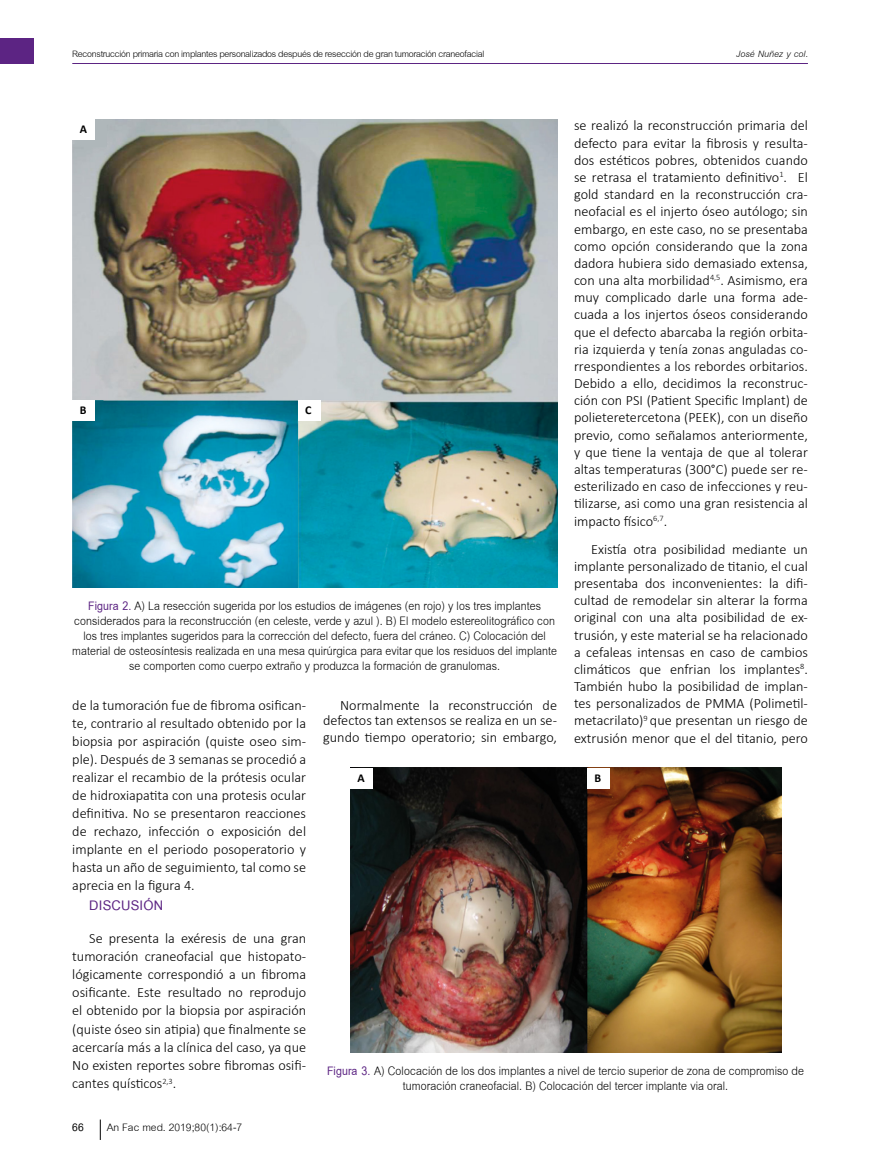
<style>
.page{position:relative;width:893px;height:1174px;background:#fff}
.page>*{position:absolute;margin:0;border:0;box-sizing:border-box;transform-origin:0 0}
.t1{font:700 20.25px "Cordia UPC";letter-spacing:.01em;color:#5c2483}
.t2{font:18px/15px "Cordia UPC";letter-spacing:.005em;color:#000;text-align:center;scale:.9 1}
.t3{font:15.75px "Cordia UPC";color:#000}
.t4{font:700 15.75px "Cordia UPC";color:#000}
.t5{font:300 14.25px/17.1px "Calibri";color:#000;text-align:justify}
.t6{font:13.5px "Cordia UPC";letter-spacing:-.02em;color:#000}
.t7{font:italic 13.5px "Cordia UPC";color:#000}
.t8{font:700 12px "Calibri";color:#000}
.s1{font-weight:700;color:#5c2483}
</style>
<div class="page">
<div style="left:0;top:38px;width:34px;height:26px;background:#5c2483"></div>
<hr style="left:72px;top:63px;width:736px;height:1px;background:#5c2483">
<svg style="left:100px;top:1119px;width:1px;height:21px"></svg>
<img style="left:72px;top:120px;width:485px;height:467px">
<div style="left:72px;top:119px;width:23px;height:20px;background:#fff"></div>
<div style="left:72px;top:400px;width:23px;height:20px;background:#fff"></div>
<div style="left:298px;top:400px;width:23px;height:20px;background:#fff"></div>
<img style="left:350px;top:768px;width:431px;height:284px">
<div style="left:350px;top:768px;width:23px;height:20px;background:#fff"></div>
<div style="left:587px;top:768px;width:23px;height:20px;background:#fff"></div>
<p class="t6" style="left:72px;top:45px;width:414px">Reconstrucción primaria con implantes personalizados después de resección de gran tumoración craneofacial</p>
<p class="t7" style="left:736px;top:45px;width:73px">José Nuñez y col.</p>
<p class="t5" style="left:574px;top:117px;width:235px">se realizó la reconstrucción primaria del defecto para evitar la fibrosis y resulta&shy;dos estéticos pobres, obtenidos cuando se retrasa el tratamiento definitivo<sup>1</sup>. El gold standard en la reconstrucción cra&shy;neofacial es el injerto óseo autólogo; sin embargo, en este caso, no se presentaba como opción considerando que la zona dadora hubiera sido demasiado extensa, con una alta morbilidad<sup>4,5</sup>. Asimismo, era muy complicado darle una forma ade&shy;cuada a los injertos óseos considerando que el defecto abarcaba la región orbita&shy;ria izquierda y tenía zonas anguladas co&shy;rrespondientes a los rebordes orbitarios.<br>Debido a ello, decidimos la reconstruc&shy;ción con PSI (Patient Specific Implant) de polieteretercetona (PEEK), con un diseño previo, como señalamos anteriormente, y que tiene la ventaja de que al tolerar altas temperaturas (300°C) puede ser re&shy;esterilizado en caso de infecciones y reu&shy;tilizarse, asi como una gran resistencia al impacto físico<sup>6,7</sup>.</p>
<p class="t5" style="left:574px;top:540px;width:235px;text-indent:17px">Existía otra posibilidad mediante un implante personalizado de titanio, el cual presentaba dos inconvenientes: la difi&shy;cultad de remodelar sin alterar la forma original con una alta posibilidad de ex&shy;trusión, y este material se ha relacionado a cefaleas intensas en caso de cambios climáticos que enfrian los implantes<sup>8</sup>.<br>También hubo la posibilidad de implan&shy;tes personalizados de PMMA (Polimetil&shy;metacrilato)<sup>9</sup> que presentan un riesgo de extrusión menor que el del titanio, pero</p>
<p class="t8" style="left:80px;top:121px;width:9px">A</p>
<p class="t8" style="left:80px;top:402px;width:8px">B</p>
<p class="t8" style="left:305px;top:402px;width:8px">C</p>
<p class="t2" style="left:72px;top:598px;width:540px"><span class="s1">Figura 2.</span> A) La resección sugerida por los estudios de imágenes (en rojo) y los tres implantes considerados para la reconstrucción (en celeste, verde y azul ). B) El modelo estereolitográfico con los tres implantes sugeridos para la corrección del defecto, fuera del cráneo. C) Colocación del material de osteosíntesis realizada en una mesa quirúrgica para evitar que los residuos del implante se comporten como cuerpo extraño y produzca la formación de granulomas.</p>
<p class="t5" style="left:72px;top:696px;width:235px;line-height:18px">de la tumoración fue de fibroma osifican&shy;te, contrario al resultado obtenido por la biopsia por aspiración (quiste oseo sim&shy;ple). Después de 3 semanas se procedió a realizar el recambio de la prótesis ocular de hidroxiapatita con una protesis ocular definitiva. No se presentaron reacciones de rechazo, infección o exposición del implante en el periodo posoperatorio y hasta un año de seguimiento, tal como se aprecia en la figura 4.</p>
<h1 class="t1" style="left:89px;top:893px;width:75px">DISCUSIÓN</h1>
<p class="t5" style="left:72px;top:928px;width:235px;line-height:18.3px;text-indent:17px">Se presenta la exéresis de una gran tumoración craneofacial que histopato&shy;lógicamente correspondió a un fibroma osificante. Este resultado no reprodujo el obtenido por la biopsia por aspiración (quiste óseo sin atipia) que finalmente se acercaría más a la clínica del caso, ya que No existen reportes sobre fibromas osifi&shy;cantes quísticos<sup>2,3</sup>.</p>
<p class="t5" style="left:323px;top:697px;width:235px;line-height:15px;text-align:right">Normalmente la reconstrucción de defectos tan extensos se realiza en un se-</p>
<p class="t5" style="left:323px;top:728px;width:235px">gundo tiempo operatorio; sin embargo,</p>
<p class="t8" style="left:358px;top:770px;width:9px">A</p>
<p class="t8" style="left:594px;top:770px;width:8px">B</p>
<p class="t2" style="left:327px;top:1063px;width:531px"><span class="s1">Figura 3.</span> A) Colocación de los dos implantes a nivel de tercio superior de zona de compromiso de tumoración craneofacial. B) Colocación del tercer implante via oral.</p>
<p class="t4" style="left:72px;top:1118px;width:13px">66</p>
<p class="t3" style="left:107px;top:1117px;width:137px">An Fac med. 2019;80(1):64-7</p>
</div>
